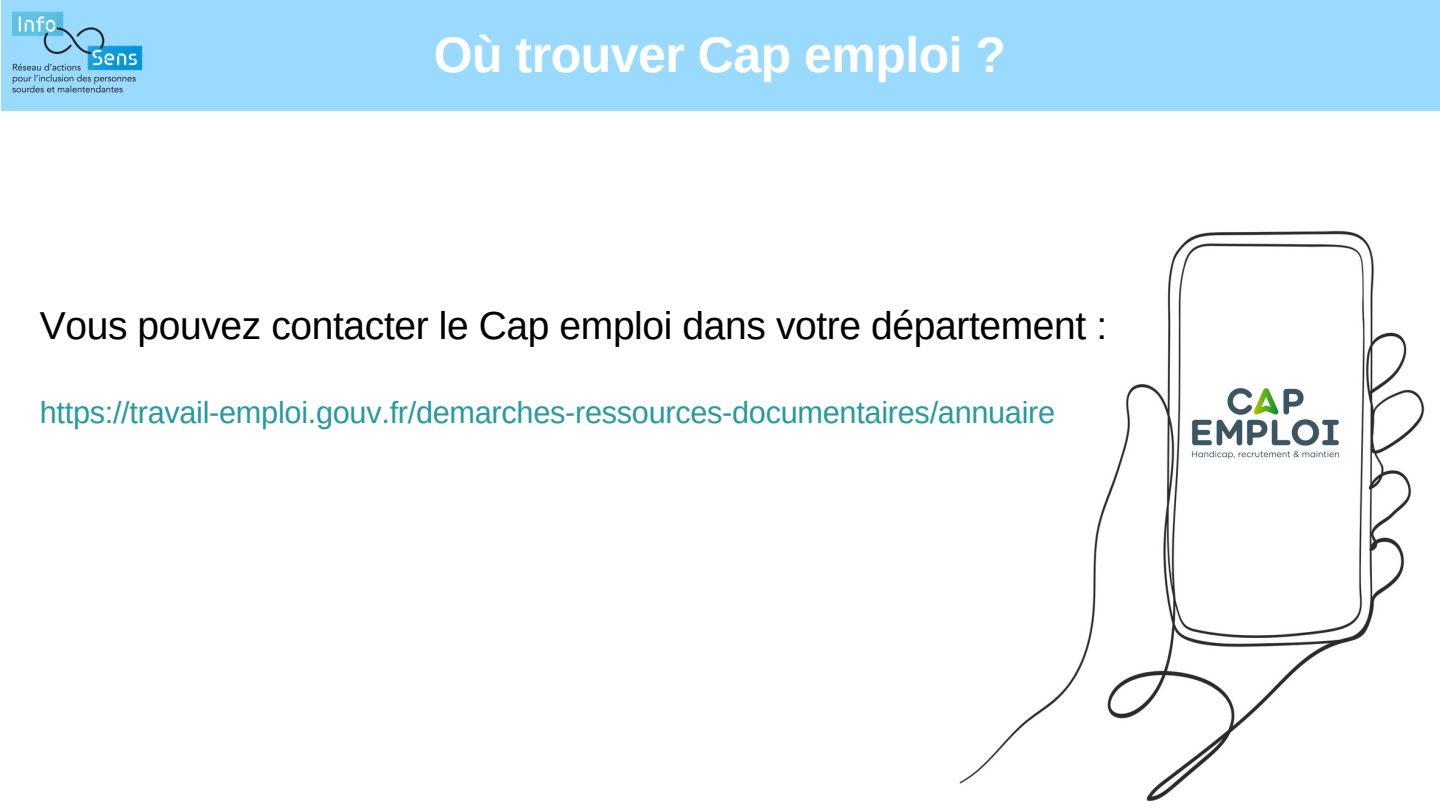
<style>
.page{position:relative;width:1440px;height:810px;background:#fff}
.page>*{position:absolute;margin:0;border:0;box-sizing:border-box;transform-origin:0 0}
.t1{font:700 50px "Arimo";letter-spacing:-.01em;color:#fff}
.t2{font:39px "Arimo";letter-spacing:-.01em;color:#000}
.t3{font:30.7px "Arimo";letter-spacing:-.01em;color:#279a9f}
</style>
<div class="page">
<div style="left:2px;top:0;width:1438px;height:111px;background:#9bdaff"></div>
<img style="left:1px;top:0;width:142px;height:104px">
<img style="left:959px;top:230px;width:466px;height:571px">
<img style="left:1186px;top:381px;width:173px;height:99px">
<h1 class="t1" style="left:434px;top:27px;width:574px">Où trouver Cap emploi ?</h1>
<p class="t2" style="left:40px;top:303px;width:1069px">Vous pouvez contacter le Cap emploi dans votre département :</p>
<p class="t3" style="left:40px;top:395px;width:1017px">https://travail-emploi.gouv.fr/demarches-ressources-documentaires/annuaire</p>
</div>
